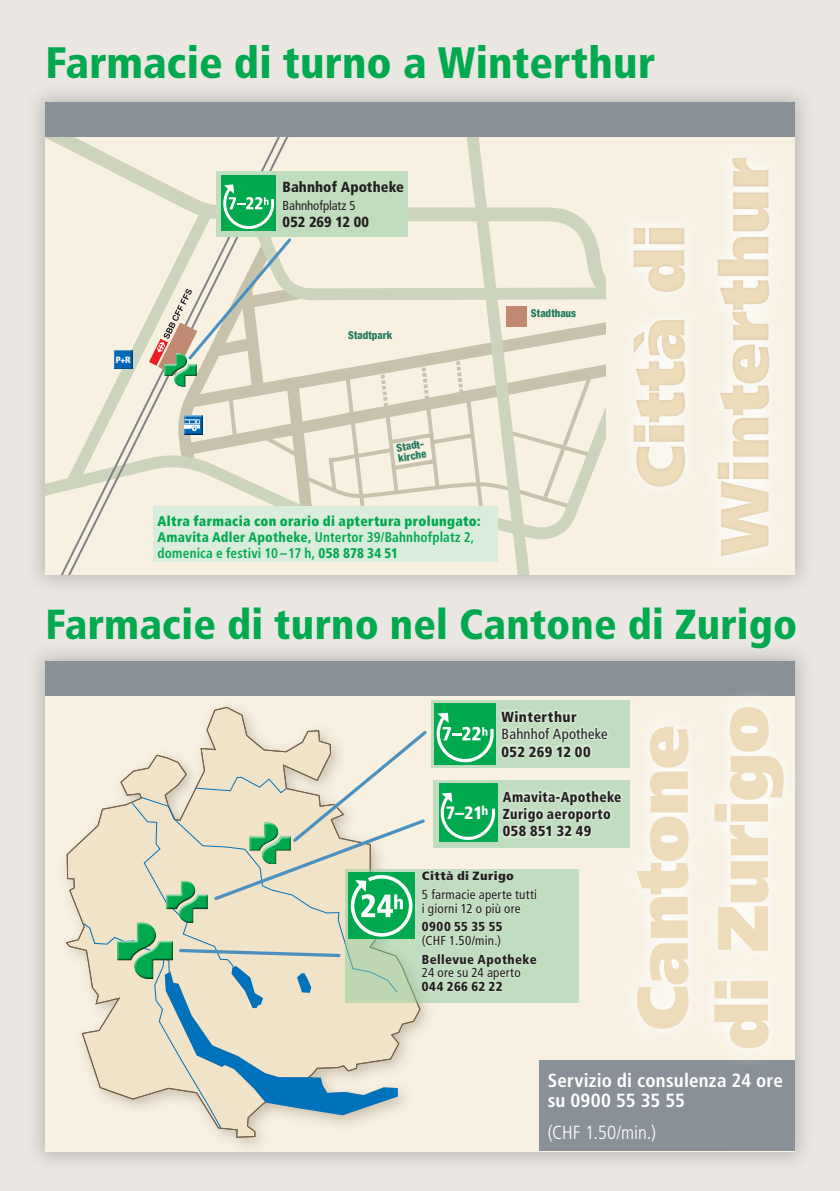
<style>
.page{position:relative;width:840px;height:1191px;background:#fff}
.page>*{position:absolute;margin:0;border:0;box-sizing:border-box;transform-origin:0 0}
.t1{font:900 71.2px/80px "Frutiger LT Std";letter-spacing:-.005em;color:#eddbb9}
.t2{font:900 68px/84px "Frutiger LT Std";letter-spacing:-.005em;color:#eddbb9;text-align:center}
.t3{font:900 condensed 44px "Frutiger LT Std";letter-spacing:.005em;color:#00a94e}
.t4{font:900 condensed 42px "Frutiger LT Std";letter-spacing:.005em;color:#00a94e}
.t5{font:700 condensed 19px/20px "Frutiger LT Std";letter-spacing:.01em;color:#fff}
.t6{font:300 condensed 19px "Frutiger LT Std";color:#fff}
.t7{font:900 condensed 17.8px "Frutiger";color:#fff}
.t8{font:900 condensed 14.6px "Frutiger LT Std";letter-spacing:.01em;color:#231f20}
.t9{font:condensed 14.6px "Frutiger LT Std";letter-spacing:.015em;color:#231f20}
.t10{font:900 condensed 14.6px "Frutiger LT Std";letter-spacing:.03em;color:#231f20}
.t11{font:900 condensed 14.4px/17.4px "Frutiger LT Std";letter-spacing:.025em;color:#231f20;scale:.93 1}
.t12{font:700 condensed 14px/16px "Frutiger LT Std";letter-spacing:.01em;color:#00a94e;scale:.95 1}
.t13{font:condensed 13px/13.8px "Frutiger LT Std";letter-spacing:.015em;color:#231f20}
.t14{font:900 condensed 13px "Frutiger LT Std";letter-spacing:.03em;color:#231f20}
.t15{font:condensed 13px "Frutiger LT Std";letter-spacing:-.005em;color:#231f20}
.t16{font:900 condensed 12px "Frutiger LT Std";letter-spacing:.03em;color:#231f20;scale:1.1 1}
.t17{font:800 condensed 10.8px/10.4px "Helvetica Neue LT Std";letter-spacing:.005em;color:#1f795d}
.t18{font:900 9.2px "Frutiger LT Std";color:#fff;scale:.89 1}
.s1{font-weight:900}
</style>
<div class="page">
<div style="left:0;top:0;width:839px;height:1191px;background:#eae6e1"></div>
<div style="left:24px;top:640px;width:791px;height:532px;background:#231f20;opacity:.25"></div>
<div style="left:45px;top:661px;width:683px;height:490px;background:#f8f1e2"></div>
<svg style="left:66px;top:707px;width:195px;height:430px"></svg>
<svg style="left:131px;top:1115px;width:246px;height:13px"></svg>
<div style="left:45px;top:661px;width:749px;height:34px;background:#8a9098"></div>
<div style="left:24px;top:81px;width:791px;height:515px;background:#231f20;opacity:.25"></div>
<div style="left:315px;top:136px;width:284px;height:39px;background:#f8f1e2"></div>
<svg style="left:453px;top:136px;width:96px;height:439px"></svg>
<svg style="left:45px;top:136px;width:270px;height:439px"></svg>
<div style="left:216px;top:171px;width:192px;height:65px;background:#c0ddbd"></div>
<div style="left:113px;top:349px;width:21px;height:21px;background:#231f20;opacity:.5"></div>
<svg style="left:149px;top:175px;width:450px;height:357px"></svg>
<div style="left:599px;top:80px;width:202px;height:497px;background:#231f20;opacity:.1"></div>
<div style="left:45px;top:102px;width:749px;height:34px;background:#8a9098"></div>
<div style="left:539px;top:1060px;width:255px;height:91px;background:#8a9098"></div>
<div style="left:345px;top:869px;width:233px;height:133px;background:#c0debf"></div>
<div style="left:420px;top:869px;width:118px;height:123px;background:#fff;opacity:.5"></div>
<svg style="left:82px;top:728px;width:347px;height:387px"></svg>
<div style="left:615px;top:687px;width:188px;height:382px;background:#fff;opacity:.75"></div>
<div style="left:431px;top:699px;width:198px;height:68px;background:#c0debf"></div>
<div style="left:499px;top:708px;width:110px;height:51px;background:#fff;opacity:.5"></div>
<svg style="left:435px;top:703px;width:61px;height:61px;background:#2cb76c"></svg>
<div style="left:433px;top:780px;width:196px;height:67px;background:#c0debf"></div>
<div style="left:500px;top:788px;width:123px;height:51px;background:#fff;opacity:.5"></div>
<svg style="left:439px;top:783px;width:58px;height:59px;background:#1bb260"></svg>
<div style="left:153px;top:507px;width:344px;height:55px;background:#daeddd"></div>
<h3 class="t3" style="left:45px;top:37px;width:611px">Farmacie di turno a Winterthur</h3>
<p class="t8" style="left:282px;top:178px;width:123px">Bahnhof Apotheke</p>
<p class="t15" style="left:282px;top:198px;width:75px">Bahnhofplatz 5</p>
<p class="t8" style="left:282px;top:213px;width:88px">052 269 12 00</p>
<p class="t18" style="left:116px;top:354px;width:18px">P+R</p>
<p class="t17" style="left:348px;top:329px;width:46px">Stadtpark</p>
<p class="t17" style="left:395px;top:443px;width:31px;rotate:-9deg">Stadt&shy;kirche</p>
<p class="t12" style="left:157px;top:513px;width:341px"><span class="s1">Altra farmacia con orario di aptertura prolungato:<br></span><span class="s1">Amavita Adler Apotheke,</span> Untertor 39/Bahnhofplatz 2, domenica e festivi 10 –17 h, <span class="s1">058 878 34 51</span></p>
<p class="t17" style="left:530px;top:308px;width:47px">Stadthaus</p>
<h2 class="t2" style="left:618px;top:555px;width:400px;rotate:-90deg">Città di<br>Winterthur</h2>
<h3 class="t4" style="left:45px;top:599px;width:753px">Farmacie di turno nel Cantone di Zurigo</h3>
<p class="t7" style="left:445px;top:802px;width:44px">7–21<sup>h</sup></p>
<p class="t10" style="left:501px;top:707px;width:77px">Winterthur</p>
<p class="t9" style="left:501px;top:725px;width:108px">Bahnhof Apotheke</p>
<p class="t8" style="left:501px;top:742px;width:91px">052 269 12 00</p>
<p class="t11" style="left:502px;top:788px;width:129px">Amavita-Apotheke<br>Zurigo aeroporto<br>058 851 32 49</p>
<p class="t16" style="left:422px;top:869px;width:85px">Città di Zurigo</p>
<p class="t13" style="left:422px;top:887px;width:117px">5 farmacie aperte tutti i giorni 12 o più ore</p>
<p class="t14" style="left:422px;top:919px;width:82px">0900 55 35 55</p>
<p class="t13" style="left:422px;top:933px;width:81px">(CHF 1.50/min.)</p>
<p class="t14" style="left:422px;top:951px;width:116px">Bellevue Apotheke</p>
<p class="t13" style="left:422px;top:966px;width:100px">24 ore su 24 aperto</p>
<p class="t14" style="left:422px;top:979px;width:82px">044 266 62 22</p>
<h1 class="t1" style="left:622px;top:1049px;width:345px;rotate:-90deg">Cantone di Zurigo</h1>
<h3 class="t5" style="left:547px;top:1070px;width:237px">Servizio di consulenza 24 ore su 0900 55 35 55</h3>
<h3 class="t6" style="left:547px;top:1121px;width:110px">(CHF 1.50/min.)</h3>
</div>
